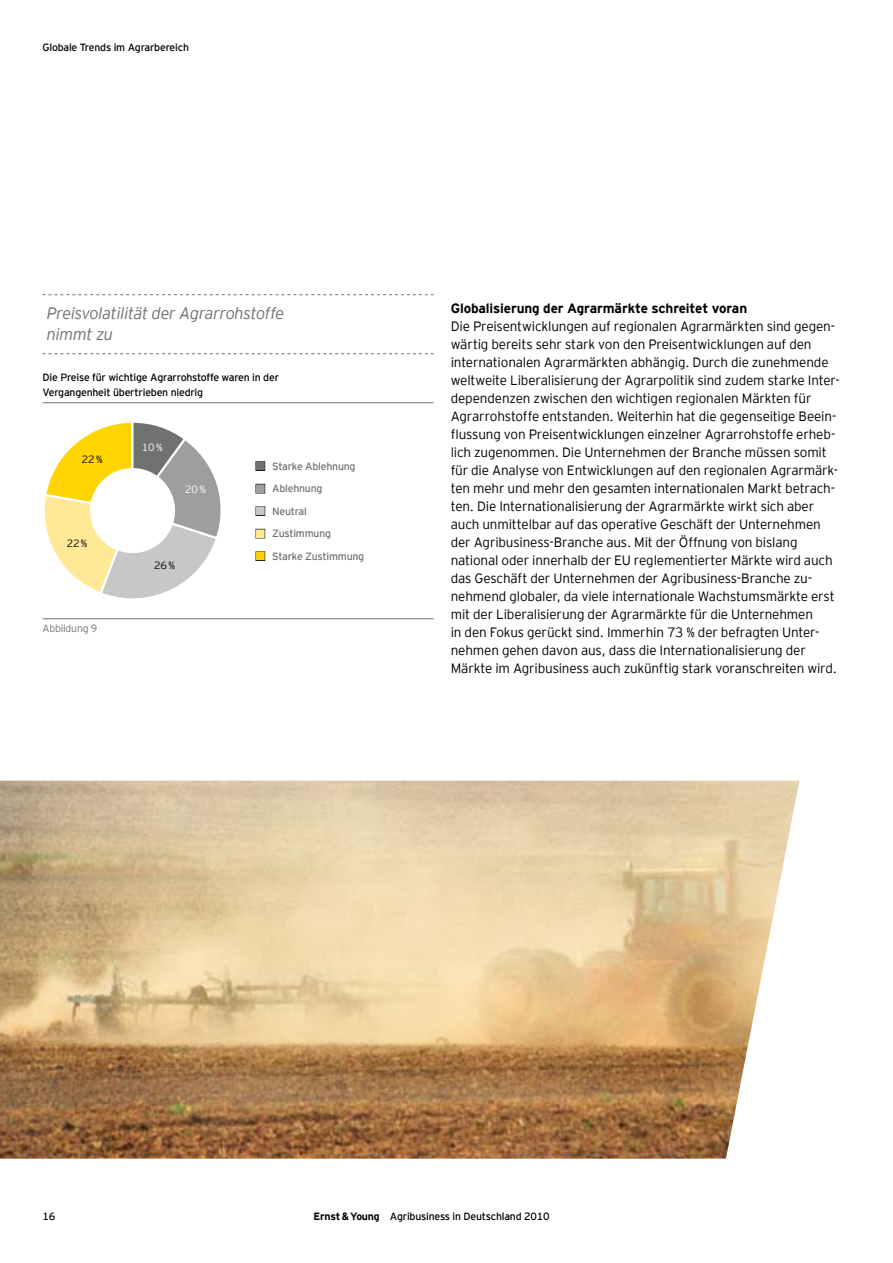
<style>
.page{position:relative;width:893px;height:1263px;background:#fff}
.page>*{position:absolute;margin:0;border:0;box-sizing:border-box;transform-origin:0 0}
.t1{font:italic 300 16.5px/21px "EY Interstate";letter-spacing:-.02em;color:#707172}
.t2{font:300 13.5px/18px "EY Interstate";letter-spacing:-.01em;color:#000}
.t3{font:700 13.5px "EY Interstate";letter-spacing:-.01em;color:#000}
.t4{font:10.5px/15px "EY Interstate";letter-spacing:-.02em;color:#000}
.t5{font:10.5px/22.5px "EY Interstate";letter-spacing:-.02em;color:#707172}
.t6{font:300 10.5px "EY Interstate";letter-spacing:-.02em;color:#707172}
.t7{font:300 10.5px "EY Interstate";color:#000}
.t8{font:300 10.5px "EY Interstate";color:#fff}
.s1{color:#9c9e9f}
.s2{color:#c6c7c8}
.s3{color:#ffe996}
.s4{color:#ffd400}
.s5{font-weight:700}
</style>
<div class="page">
<img style="left:0;top:781px;width:799px;height:378px">
<svg style="left:44px;top:422px;width:177px;height:177px"></svg>
<hr style="left:43px;top:402px;width:391px;height:1px;background:#707172">
<hr style="left:43px;top:618px;width:391px;height:1px;background:#707172">
<div style="left:256px;top:461px;width:9px;height:10px;border:1px solid #000"></div>
<div style="left:256px;top:484px;width:9px;height:9px;border:1px solid #000"></div>
<div style="left:256px;top:506px;width:9px;height:10px;border:1px solid #000"></div>
<div style="left:256px;top:529px;width:9px;height:9px;border:1px solid #000"></div>
<div style="left:256px;top:551px;width:9px;height:10px;border:1px solid #000"></div>
<div style="left:90px;top:468px;width:85px;height:85px;background:#fff;border-radius:50%"></div>
<svg style="left:43px;top:353px;width:391px;height:1px"></svg>
<svg style="left:43px;top:294px;width:391px;height:1px"></svg>
<p class="t4" style="left:43px;top:39px;width:148px">Globale Trends im Agrarbereich</p>
<p class="t1" style="left:47px;top:301px;width:239px">Preisvolatilität der Agrarrohstoffe nimmt zu</p>
<p class="t4" style="left:43px;top:369px;width:238px">Die Preise für wichtige Agrarrohstoffe waren in der<br>Vergangenheit übertrieben niedrig</p>
<p class="t7" style="left:82px;top:452px;width:22px">22%</p>
<p class="t7" style="left:67px;top:535px;width:22px">22%</p>
<p class="t6" style="left:43px;top:621px;width:56px">Abbildung 9</p>
<p class="t8" style="left:142px;top:439px;width:22px">10%</p>
<p class="t8" style="left:185px;top:482px;width:22px">20%</p>
<p class="t7" style="left:154px;top:558px;width:22px">26%</p>
<p class="t5" style="left:255px;top:454px;width:111px">█ Starke Ablehnung <span class="s1">█</span> Ablehnung<br><span class="s2">█</span> Neutral<br><span class="s3">█</span> Zustimmung<br><span class="s4">█</span> Starke Zustimmung</p>
<p class="t3" style="left:451px;top:298px;width:298px">Globalisierung der Agrarmärkte schreitet voran</p>
<p class="t2" style="left:451px;top:316px;width:391px">Die Preisentwicklungen auf regionalen Agrarmärkten sind gegen&shy;wärtig bereits sehr stark von den Preisentwicklungen auf den internationalen Agrarmärkten abhängig. Durch die zunehmende weltweite Liberalisierung der Agrarpolitik sind zudem starke Inter&shy;dependenzen zwischen den wichtigen regionalen Märkten für Agrarrohstoffe entstanden. Weiterhin hat die gegenseitige Beein&shy;flussung von Preisentwicklungen einzelner Agrarrohstoffe erheb&shy;lich zugenommen. Die Unternehmen der Branche müssen somit für die Analyse von Entwicklungen auf den regionalen Agrarmärk&shy;ten mehr und mehr den gesamten internationalen Markt betrach&shy;ten. Die Internationalisierung der Agrarmärkte wirkt sich aber auch unmittelbar auf das operative Geschäft der Unternehmen der Agribusiness-Branche aus. Mit der Öffnung von bislang national oder innerhalb der EU reglementierter Märkte wird auch das Geschäft der Unternehmen der Agribusiness-Branche zu&shy;nehmend globaler, da viele internationale Wachstumsmärkte erst mit der Liberalisierung der Agrarmärkte für die Unternehmen<br>in den Fokus gerückt sind. Immerhin 73 % der befragten Unter&shy;nehmen gehen davon aus, dass die Internationalisierung der Märkte im Agribusiness auch zukünftig stark voranschreiten wird.</p>
<p class="t4" style="left:43px;top:1208px;width:14px">16</p>
<p class="t4" style="left:314px;top:1208px;width:237px"><span class="s5">Ernst&amp;Young</span> Agribusiness in Deutschland 2010</p>
</div>
